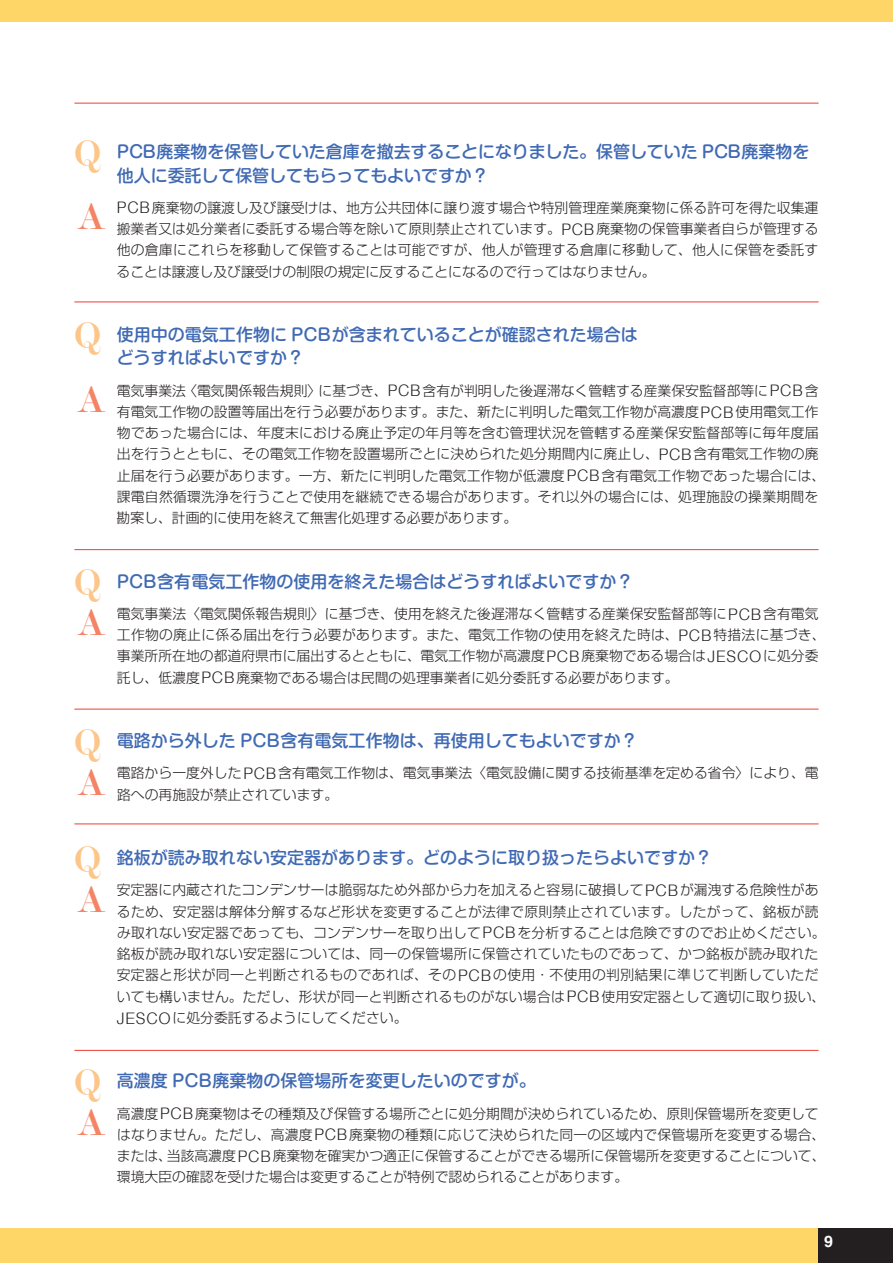
<style>
.page{position:relative;width:893px;height:1263px;background:#fff}
.page>*{position:absolute;margin:0;border:0;box-sizing:border-box;transform-origin:0 0}
.t1{font:40.35px "Modern";color:#fdc689}
.t2{font:40.35px "Modern";color:#f48465}
.t3{font:500 16.95px/23.4px "Shin M Go Pro";color:#406ab4}
.t4{font:700 15.9px "Helvetica";color:#fff}
.t5{font:300 13.8px/21.3px "Shin Go Pro";letter-spacing:.005em;color:#231f20}
.s1{font-family:"Helvetica";font-size:15.9px}
</style>
<div class="page">
<div style="left:0;top:1229px;width:893px;height:34px;background:#fed667"></div>
<div style="left:0;top:0;width:893px;height:21px;background:#fed667"></div>
<div style="left:819px;top:1229px;width:74px;height:34px;background:#231f20"></div>
<hr style="left:74px;top:302px;width:745px;height:1px;background:#ee3e35">
<hr style="left:74px;top:103px;width:745px;height:1px;background:#ee3e35">
<hr style="left:74px;top:549px;width:745px;height:1px;background:#ee3e35">
<hr style="left:74px;top:709px;width:745px;height:1px;background:#ee3e35">
<hr style="left:74px;top:824px;width:745px;height:1px;background:#ee3e35">
<hr style="left:74px;top:1050px;width:745px;height:1px;background:#ee3e35">
<h1 class="t1" style="left:74px;top:133px;width:28px">Q</h1>
<h1 class="t2" style="left:77px;top:196px;width:29px">A</h1>
<p class="t3" style="left:117px;top:138px;width:694px">PCB廃棄物を保管していた倉庫を撤去することになりました。保管していた PCB廃棄物を他人に委託して保管してもらってもよいですか？</p>
<p class="t5" style="left:117px;top:195px;width:703px;text-align:justify"><span class="s1">PCB</span>廃棄物の譲渡し及び譲受けは、地方公共団体に譲り渡す場合や特別管理産業廃棄物に係る許可を得た収集運搬業者又は処分業者に委託する場合等を除いて原則禁止されています。<span class="s1">PCB</span>廃棄物の保管事業者自らが管理する他の倉庫にこれらを移動して保管することは可能ですが、他人が管理する倉庫に移動して、他人に保管を委託することは譲渡し及び譲受けの制限の規定に反することになるので行ってはなりません。</p>
<h1 class="t1" style="left:74px;top:316px;width:28px">Q</h1>
<h1 class="t2" style="left:77px;top:379px;width:29px">A</h1>
<p class="t3" style="left:117px;top:321px;width:522px">使用中の電気工作物に PCBが含まれていることが確認された場合はどうすればよいですか？</p>
<p class="t5" style="left:117px;top:378px;width:710px">電気事業法〈電気関係報告規則〉に基づき、<span class="s1">PCB</span>含有が判明した後遅滞なく管轄する産業保安監督部等に<span class="s1">PCB</span>含有電気工作物の設置等届出を行う必要があります。また、新たに判明した電気工作物が高濃度<span class="s1">PCB</span>使用電気工作物であった場合には、年度末における廃止予定の年月等を含む管理状況を管轄する産業保安監督部等に毎年度届出を行うとともに、その電気工作物を設置場所ごとに決められた処分期間内に廃止し、<span class="s1">PCB</span>含有電気工作物の廃止届を行う必要があります。一方、新たに判明した電気工作物が低濃度<span class="s1">PCB</span>含有電気工作物であった場合には、課電自然循環洗浄を行うことで使用を継続できる場合があります。それ以外の場合には、処理施設の操業期間を勘案し、計画的に使用を終えて無害化処理する必要があります。</p>
<h1 class="t1" style="left:74px;top:562px;width:28px">Q</h1>
<h1 class="t2" style="left:77px;top:602px;width:29px">A</h1>
<p class="t3" style="left:117px;top:567px;width:518px">PCB含有電気工作物の使用を終えた場合はどうすればよいですか？</p>
<p class="t5" style="left:117px;top:601px;width:710px">電気事業法〈電気関係報告規則〉に基づき、使用を終えた後遅滞なく管轄する産業保安監督部等に<span class="s1">PCB</span>含有電気工作物の廃止に係る届出を行う必要があります。また、電気工作物の使用を終えた時は、<span class="s1">PCB</span>特措法に基づき、事業所所在地の都道府県市に届出するとともに、電気工作物が高濃度<span class="s1">PCB</span>廃棄物である場合は<span class="s1">JESCO</span>に処分委託し、低濃度<span class="s1">PCB</span>廃棄物である場合は民間の処理事業者に処分委託する必要があります。</p>
<h1 class="t1" style="left:74px;top:722px;width:28px">Q</h1>
<h1 class="t2" style="left:77px;top:762px;width:29px">A</h1>
<p class="t3" style="left:117px;top:727px;width:522px">電路から外した PCB含有電気工作物は、再使用してもよいですか？</p>
<p class="t5" style="left:117px;top:761px;width:703px">電路から一度外した<span class="s1">PCB</span>含有電気工作物は、電気事業法〈電気設備に関する技術基準を定める省令〉により、電路への再施設が禁止されています。</p>
<h1 class="t1" style="left:74px;top:839px;width:28px">Q</h1>
<h1 class="t2" style="left:77px;top:879px;width:29px">A</h1>
<p class="t3" style="left:117px;top:844px;width:597px">銘板が読み取れない安定器があります。どのように取り扱ったらよいですか？</p>
<p class="t5" style="left:117px;top:878px;width:710px">安定器に内蔵されたコンデンサーは脆弱なため外部から力を加えると容易に破損して<span class="s1">PCB</span>が漏洩する危険性があるため、安定器は解体分解するなど形状を変更することが法律で原則禁止されています。したがって、銘板が読み取れない安定器であっても、コンデンサーを取り出して<span class="s1">PCB</span>を分析することは危険ですのでお止めください。銘板が読み取れない安定器については、同一の保管場所に保管されていたものであって、かつ銘板が読み取れた安定器と形状が同一と判断されるものであれば、その<span class="s1">PCB</span>の使用・不使用の判別結果に準じて判断していただいても構いません。ただし、形状が同一と判断されるものがない場合は<span class="s1">PCB</span>使用安定器として適切に取り扱い、<span class="s1">JESCO</span>に処分委託するようにしてください。</p>
<h1 class="t1" style="left:74px;top:1062px;width:28px">Q</h1>
<h1 class="t2" style="left:77px;top:1102px;width:29px">A</h1>
<p class="t3" style="left:117px;top:1067px;width:420px">高濃度 PCB廃棄物の保管場所を変更したいのですが。</p>
<p class="t5" style="left:117px;top:1101px;width:710px">高濃度<span class="s1">PCB</span>廃棄物はその種類及び保管する場所ごとに処分期間が決められているため、原則保管場所を変更してはなりません。ただし、高濃度<span class="s1">PCB</span>廃棄物の種類に応じて決められた同一の区域内で保管場所を変更する場合、または、当該高濃度<span class="s1">PCB</span>廃棄物を確実かつ適正に保管することができる場所に保管場所を変更することについて、環境大臣の確認を受けた場合は変更することが特例で認められることがあります。</p>
<p class="t4" style="left:824px;top:1231px;width:10px">9</p>
</div>
